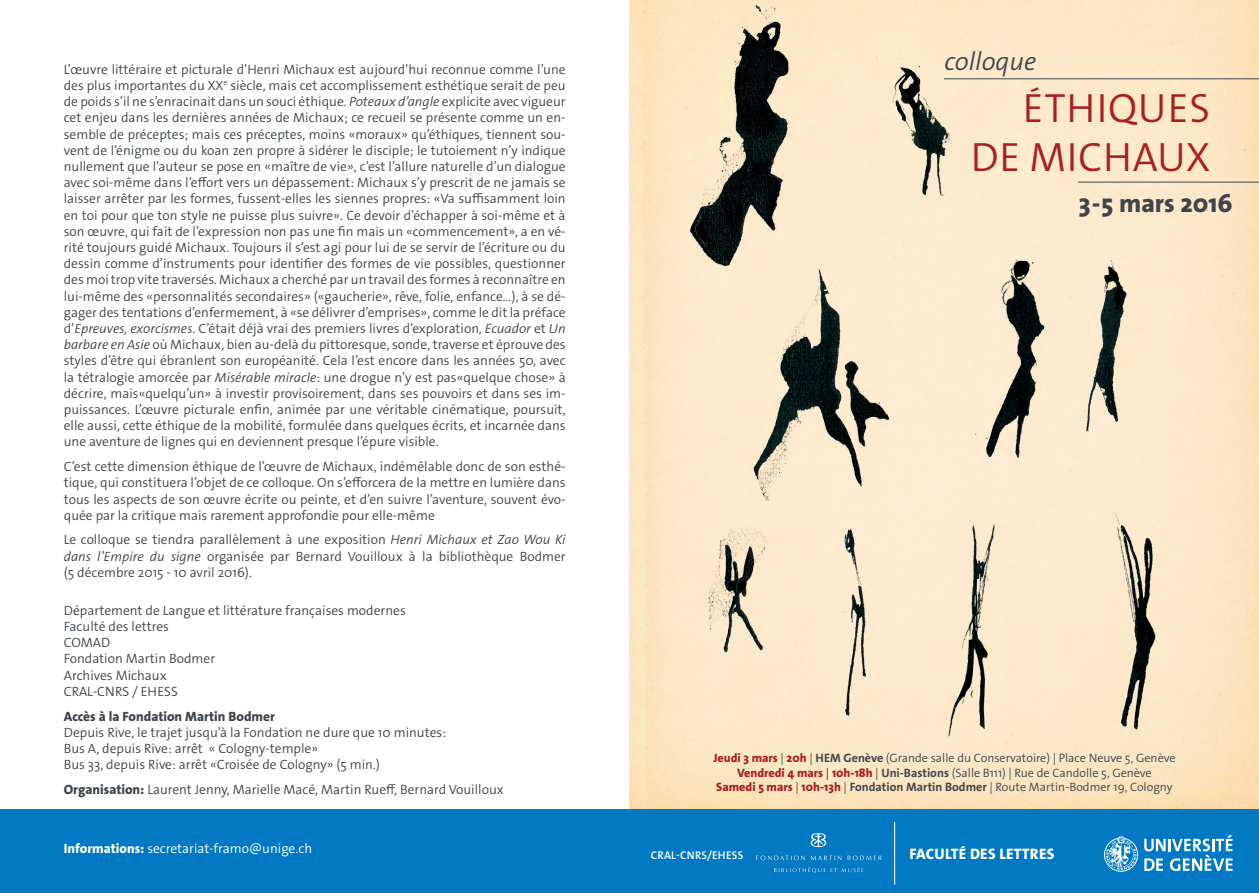
<style>
.page{position:relative;width:1259px;height:893px;background:#fff}
.page>*{position:absolute;margin:0;border:0;box-sizing:border-box;transform-origin:0 0}
.t1{font:300 41.1px/49.3px "The Sans Os F";letter-spacing:.02em;color:#a72023;text-align:right}
.t2{font:800 25.95px "The Sans Os F";color:#3e454b}
.t3{font:italic 300 25.95px "The Sans Os F";color:#3e454b}
.t4{font:800 15.15px "The Sans Os F";letter-spacing:.02em;color:#fff}
.t5{font:300 13.5px/16.2px "The Sans Os F";color:#3e454b;text-align:justify}
.t6{font:300 13.5px "The Sans Os F";color:#fff}
.t7{font:800 13.5px "The Sans Os F";color:#3e454b}
.t8{font:300 12.15px "The Sans Os F";color:#3e454b}
.t9{font:600 11.25px "The Sans Os F";letter-spacing:.015em;color:#fff}
.s1{font-style:italic}
.s2{font-weight:800}
.s3{font-weight:800;color:#a72023}
.s4{font-weight:700}
.s5{color:#231f20}
</style>
<div class="page">
<img style="left:629px;top:0;width:630px;height:809px">
<hr style="left:944px;top:78px;width:315px;height:1px;background:#3e454b">
<hr style="left:1078px;top:182px;width:181px;height:1px;background:#3e454b">
<div style="left:0;top:809px;width:1259px;height:84px;background:#0079c2"></div>
<svg style="left:1104px;top:835px;width:34px;height:37px"></svg>
<svg style="left:1144px;top:835px;width:88px;height:36px"></svg>
<svg style="left:756px;top:856px;width:49px;height:4px"></svg>
<svg style="left:811px;top:856px;width:30px;height:4px"></svg>
<svg style="left:847px;top:855px;width:35px;height:5px"></svg>
<svg style="left:774px;top:867px;width:89px;height:6px"></svg>
<svg style="left:810px;top:833px;width:16px;height:14px"></svg>
<hr style="left:894px;top:822px;width:1px;height:62px;background:#fff">
<p class="t5" style="left:64px;top:61px;width:503px">L’œuvre littéraire et picturale d’Henri Michaux est aujourd’hui reconnue comme l’une des plus importantes du XX<sup>e</sup> siècle, mais cet accomplissement esthétique serait de peu de poids s’il ne s’enracinait dans un souci éthique. <span class="s1">Poteaux d’angle</span> explicite avec vigueur cet enjeu dans les dernières années de Michaux; ce recueil se présente comme un en&shy;semble de préceptes; mais ces préceptes, moins «moraux» qu’éthiques, tiennent sou&shy;vent de l’énigme ou du koan zen propre à sidérer le disciple; le tutoiement n’y indique nullement que l’auteur se pose en «maître de vie», c’est l’allure naturelle d’un dialogue avec soi-même dans l’effort vers un dépassement: Michaux s’y prescrit de ne jamais se laisser arrêter par les formes, fussent-elles les siennes propres: «Va suffisamment loin en toi pour que ton style ne puisse plus suivre». Ce devoir d’échapper à soi-même et à son œuvre, qui fait de l’expression non pas une fin mais un «commencement», a en vé&shy;rité toujours guidé Michaux. Toujours il s’est agi pour lui de se servir de l’écriture ou du dessin comme d’instruments pour identifier des formes de vie possibles, questionner des moi trop vite traversés. Michaux a cherché par un travail des formes à reconnaître en lui-même des «personnalités secondaires» («gaucherie», rêve, folie, enfance…), à se dé&shy;gager des tentations d’enfermement, à «se délivrer d’emprises», comme le dit la préface d’<span class="s1">Epreuves, exorcismes</span>. C’était déjà vrai des premiers livres d’exploration, <span class="s1">Ecuador</span> et <span class="s1">Un barbare en Asie</span> où Michaux, bien au-delà du pittoresque, sonde, traverse et éprouve des styles d’être qui ébranlent son européanité. Cela l’est encore dans les années 50, avec la tétralogie amorcée par <span class="s1">Misérable miracle</span>: une drogue n’y est pas«quelque chose» à décrire, mais«quelqu’un» à investir provisoirement, dans ses pouvoirs et dans ses im&shy;puissances. L’œuvre picturale enfin, animée par une véritable cinématique, poursuit, elle aussi, cette éthique de la mobilité, formulée dans quelques écrits, et incarnée dans une aventure de lignes qui en deviennent presque l’épure visible.</p>
<p class="t5" style="left:64px;top:459px;width:503px">C’est cette dimension éthique de l’œuvre de Michaux, indémêlable donc de son esthé&shy;tique, qui constituera l’objet de ce colloque. On s’efforcera de la mettre en lumière dans tous les aspects de son œuvre écrite ou peinte, et d’en suivre l’aventure, souvent évo&shy;quée par la critique mais rarement approfondie pour elle-même</p>
<p class="t5" style="left:64px;top:532px;width:503px">Le colloque se tiendra parallèlement à une exposition <span class="s1">Henri Michaux et Zao Wou Ki dans l’Empire du signe</span> organisée par Bernard Vouilloux à la bibliothèque Bodmer (5 décembre 2015 - 10 avril 2016).</p>
<p class="t5" style="left:64px;top:602px;width:343px">Département de Langue et littérature françaises modernes</p>
<p class="t5" style="left:64px;top:618px;width:107px">Faculté des lettres<br>COMAD</p>
<p class="t5" style="left:64px;top:651px;width:153px">Fondation Martin Bodmer</p>
<p class="t5" style="left:64px;top:667px;width:104px">Archives Michaux</p>
<p class="t5" style="left:64px;top:683px;width:115px">CRAL-CNRS / EHESS</p>
<p class="t7" style="left:64px;top:707px;width:213px">Accès à la Fondation Martin Bodmer</p>
<p class="t5" style="left:64px;top:724px;width:384px">Depuis Rive, le trajet jusqu’à la Fondation ne dure que 10 minutes:</p>
<p class="t5" style="left:64px;top:740px;width:256px">Bus A, depuis Rive: arrêt « Cologny-temple»</p>
<p class="t5" style="left:64px;top:757px;width:317px">Bus 33, depuis Rive: arrêt «Croisée de Cologny» (5 min.)</p>
<p class="t5" style="left:64px;top:781px;width:441px"><span class="s2">Organisation:</span> Laurent Jenny, Marielle Macé, Martin Rueff, Bernard Vouilloux</p>
<p class="t3" style="left:944px;top:44px;width:93px">colloque</p>
<p class="t1" style="left:970px;top:84px;width:241px">ÉTHIQUES<br>DE MICHAUX</p>
<p class="t2" style="left:1079px;top:187px;width:155px">3-5 mars 2016</p>
<p class="t8" style="left:713px;top:750px;width:463px"><span class="s3">Jeudi 3 mars</span> | <span class="s3">20h</span> | <span class="s4">HEM Genève</span> (Grande salle du Conservatoire) | Place Neuve 5, Genève</p>
<p class="t8" style="left:737px;top:765px;width:416px"><span class="s3">Vendredi 4 mars</span> <span class="s5">|</span> <span class="s3">10h-18h</span> | <span class="s4">Uni-Bastions</span> (Salle B111) | Rue de Candolle 5, Genève</p>
<p class="t8" style="left:716px;top:779px;width:458px"><span class="s3">Samedi 5 mars</span> | <span class="s3">10h-13h</span> | <span class="s4">Fondation Martin Bodmer</span> | Route Martin-Bodmer 19, Cologny</p>
<p class="t6" style="left:64px;top:840px;width:250px"><span class="s2">Informations:</span> secretariat-framo@unige.ch</p>
<p class="t9" style="left:651px;top:848px;width:94px">CRAL-CNRS/EHESS</p>
<p class="t4" style="left:909px;top:844px;width:146px">FACULTÉ DES LETTRES</p>
</div>
